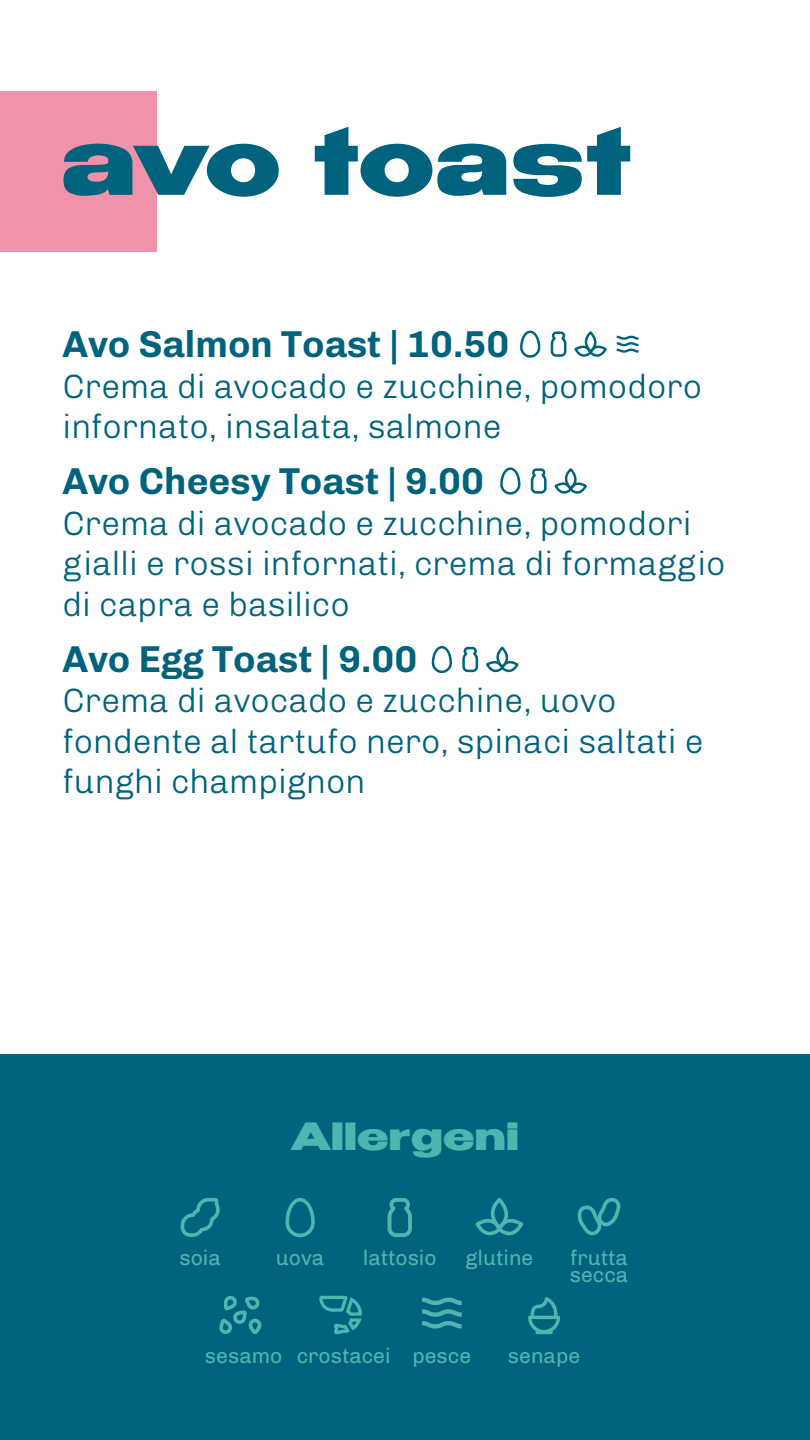
<style>
.page{position:relative;width:810px;height:1440px;background:#fff}
.page>*{position:absolute;margin:0;border:0;box-sizing:border-box;transform-origin:0 0}
.t1{font:800 90px "Benzin";letter-spacing:.025em;color:#00637d}
.t2{font:700 37.5px "Chivo";color:#00637d}
.t3{font:800 37.5px "Benzin";letter-spacing:.04em;color:#4fb5b0}
.t4{font:300 33.75px/40.5px "Chivo";color:#00637d}
.t5{font:21.15px/16.5px "Chivo";color:#4fb5b0}
</style>
<div class="page">
<div style="left:0;top:91px;width:157px;height:161px;background:#f192ab"></div>
<svg style="left:520px;top:331px;width:20px;height:27px"></svg>
<svg style="left:500px;top:467px;width:20px;height:28px"></svg>
<svg style="left:531px;top:468px;width:16px;height:26px"></svg>
<svg style="left:555px;top:468px;width:32px;height:26px"></svg>
<svg style="left:432px;top:646px;width:20px;height:27px"></svg>
<svg style="left:462px;top:647px;width:16px;height:25px"></svg>
<svg style="left:486px;top:647px;width:32px;height:25px"></svg>
<div style="left:0;top:1055px;width:810px;height:385px;background:#00637d"></div>
<svg style="left:180px;top:1198px;width:40px;height:39px"></svg>
<svg style="left:285px;top:1198px;width:30px;height:39px"></svg>
<svg style="left:388px;top:1198px;width:24px;height:39px"></svg>
<svg style="left:475px;top:1198px;width:48px;height:37px"></svg>
<svg style="left:577px;top:1198px;width:44px;height:37px"></svg>
<svg style="left:219px;top:1296px;width:42px;height:38px"></svg>
<svg style="left:319px;top:1296px;width:43px;height:38px"></svg>
<svg style="left:422px;top:1298px;width:40px;height:31px"></svg>
<hr style="left:535px;top:1331px;width:18px;height:3px;background:#4fb5b0;border-radius:2px">
<svg style="left:528px;top:1297px;width:32px;height:36px"></svg>
<svg style="left:617px;top:336px;width:21px;height:17px"></svg>
<svg style="left:551px;top:331px;width:15px;height:26px"></svg>
<svg style="left:574px;top:331px;width:33px;height:26px"></svg>
<h1 class="t1" style="left:63px;top:96px;width:570px">avo toast</h1>
<p class="t2" style="left:63px;top:315px;width:448px">Avo Salmon Toast | 10.50</p>
<p class="t4" style="left:63px;top:363px;width:641px">Crema di avocado e zucchine, pomodoro infornato, insalata, salmone</p>
<p class="t2" style="left:63px;top:452px;width:423px">Avo Cheesy Toast | 9.00</p>
<p class="t4" style="left:63px;top:500px;width:665px">Crema di avocado e zucchine, pomodori gialli e rossi infornati, crema di formaggio di capra e basilico</p>
<p class="t2" style="left:63px;top:630px;width:356px">Avo Egg Toast | 9.00</p>
<p class="t4" style="left:63px;top:678px;width:642px">Crema di avocado e zucchine, uovo fondente al tartufo nero, spinaci saltati e funghi champignon</p>
<p class="t3" style="left:292px;top:1108px;width:228px">Allergeni</p>
<p class="t5" style="left:179px;top:1249px;width:43px">soia</p>
<p class="t5" style="left:276px;top:1249px;width:50px">uova</p>
<p class="t5" style="left:363px;top:1249px;width:75px">lattosio</p>
<p class="t5" style="left:465px;top:1249px;width:69px">glutine</p>
<p class="t5" style="left:570px;top:1249px;width:60px">frutta secca</p>
<p class="t5" style="left:205px;top:1347px;width:268px">sesamo crostacei pesce</p>
<p class="t5" style="left:508px;top:1347px;width:74px">senape</p>
</div>
